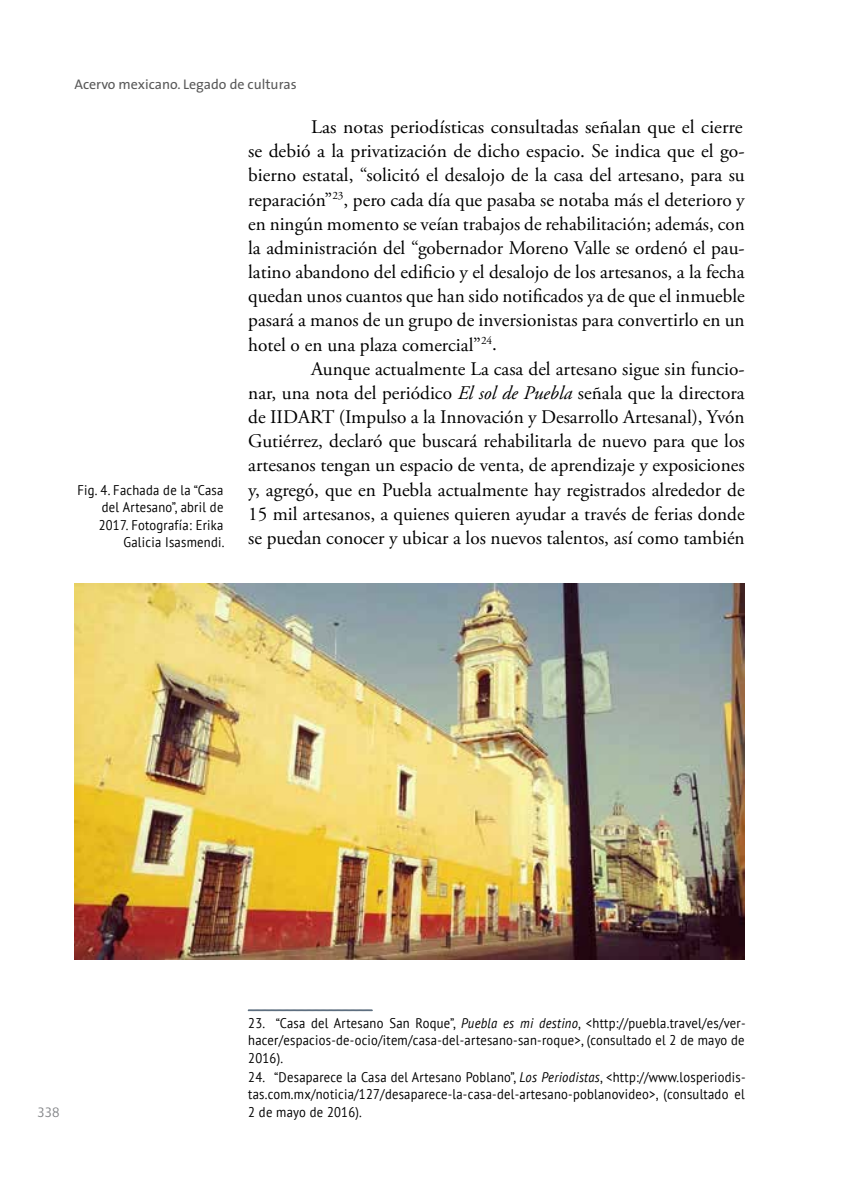
<style>
.page{position:relative;width:844px;height:1191px;background:#fff}
.page>*{position:absolute;margin:0;border:0;box-sizing:border-box;transform-origin:0 0}
.t1{font:19.25px/24.2px "Adobe Garamond Pro";color:#000;text-align:justify}
.t2{font:14px/17.5px "PT Sans";letter-spacing:.02em;color:#000;text-align:justify;scale:.9 1}
.t3{font:14px "The Sans";color:#595959}
.t4{font:14px "Quay Itc T";color:#808285}
.s1{font-style:italic}
</style>
<div class="page">
<svg style="left:248px;top:1009px;width:124px;height:1px"></svg>
<img style="left:74px;top:583px;width:670px;height:376px">
<p class="t3" style="left:74px;top:73px;width:223px">Acervo mexicano. Legado de culturas</p>
<p class="t1" style="left:248px;top:116px;width:498px;text-indent:63px">Las notas periodísticas consultadas señalan que el cierre se debió a la privatización de dicho espacio. Se indica que el go&shy;bierno estatal, “solicitó el desalojo de la casa del artesano, para su reparación”<sup>23</sup>, pero cada día que pasaba se notaba más el deterioro y en ningún momento se veían trabajos de rehabilitación; además, con la administración del “gobernador Moreno Valle se ordenó el pau&shy;latino abandono del edificio y el desalojo de los artesanos, a la fecha quedan unos cuantos que han sido notificados ya de que el inmueble pasará a manos de un grupo de inversionistas para convertirlo en un hotel o en una plaza comercial”<sup>24</sup>.</p>
<p class="t1" style="left:248px;top:357px;width:498px;text-indent:63px">Aunque actualmente La casa del artesano sigue sin funcio&shy;nar, una nota del periódico <span class="s1">El sol de Puebla</span> señala que la directora de IIDART (Impulso a la Innovación y Desarrollo Artesanal), Yvón Gutiérrez, declaró que buscará rehabilitarla de nuevo para que los artesanos tengan un espacio de venta, de aprendizaje y exposiciones y, agregó, que en Puebla actualmente hay registrados alrededor de 15 mil artesanos, a quienes quieren ayudar a través de ferias donde se puedan conocer y ubicar a los nuevos talentos, así como también</p>
<p class="t2" style="left:77px;top:480px;width:165px;text-align:right">Fig. 4. Fachada de la “Casa del Artesano”, abril de<br>2017. Fotografía: Erika<br>Galicia Isasmendi.</p>
<p class="t4" style="left:37px;top:1103px;width:24px">338</p>
<p class="t2" style="left:248px;top:1013px;width:554px">23. “Casa del Artesano San Roque”, <span class="s1">Puebla es mi destino</span>, &lt;http://puebla.travel/es/ver&shy;hacer/espacios-de-ocio/item/casa-del-artesano-san-roque&gt;, (consultado el 2 de mayo de 2016).</p>
<p class="t2" style="left:248px;top:1067px;width:554px">24. “Desaparece la Casa del Artesano Poblano”, <span class="s1">Los Periodistas</span>, &lt;http://www.losperiodis&shy;tas.com.mx/noticia/127/desaparece-la-casa-del-artesano-poblanovideo&gt;, (consultado el 2 de mayo de 2016).</p>
</div>
